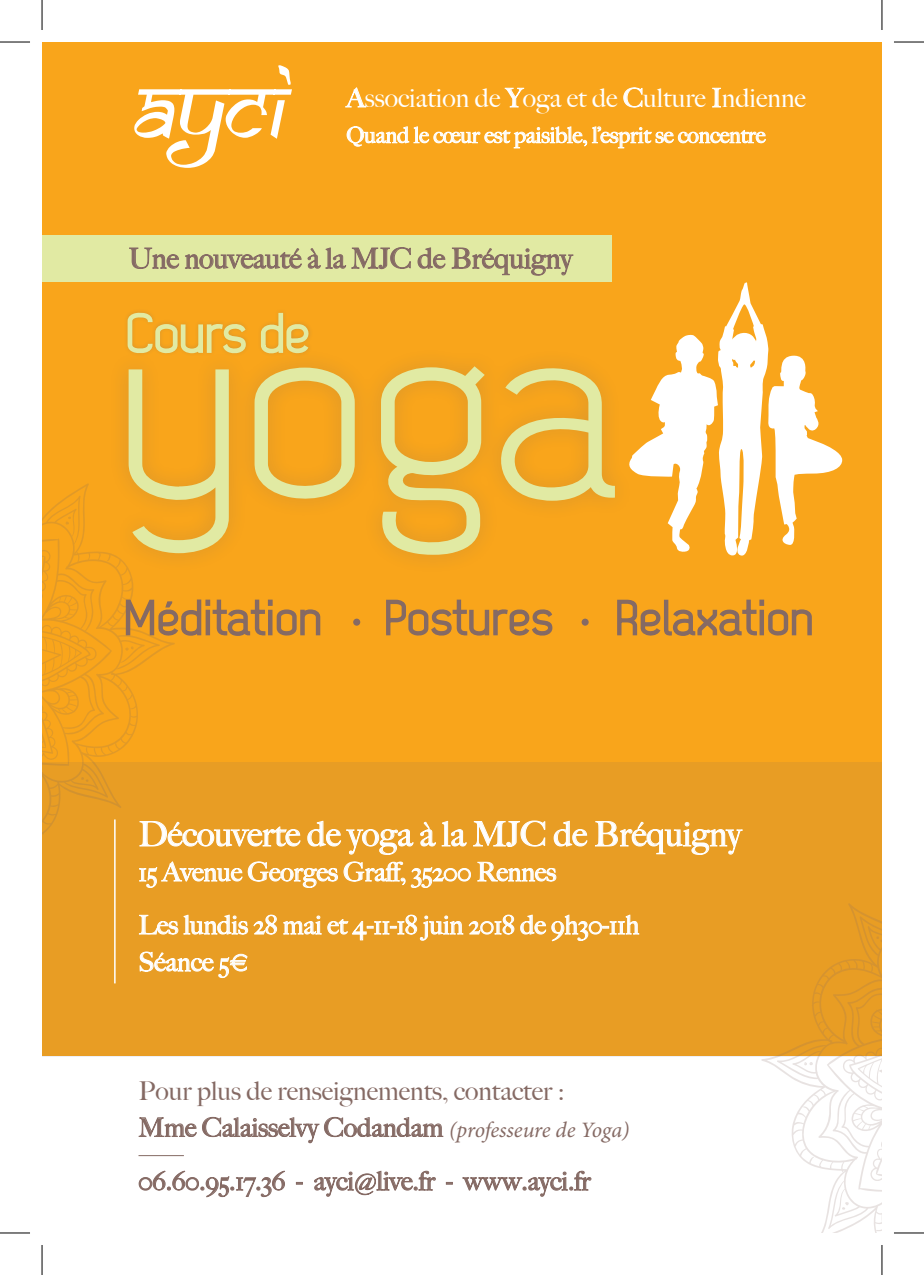
<style>
.page{position:relative;width:924px;height:1275px;background:#fff}
.page>*{position:absolute;margin:0;border:0;box-sizing:border-box;transform-origin:0 0}
.t1{font:54px "Dekar";color:#e1eaa3}
.t2{font:48px "Dekar";letter-spacing:.02em;color:#856a64}
.t3{font:500 34px "Big Caslon";color:#fff}
.t4{font:500 28px "Big Caslon";color:#856a64}
.t5{font:500 26px "Big Caslon";color:#fff}
.t6{font:500 26px/36px "Big Caslon";color:#856a64}
.t7{font:500 22px "Big Caslon";color:#fff}
.s1{font-family:"Minion Pro";font-weight:400;font-style:italic;font-size:22px}
</style>
<div class="page">
<div style="left:42px;top:42px;width:839px;height:1013px;background:#f9a51b"></div>
<div style="left:42px;top:235px;width:568px;height:47px;background:#e1eaa3"></div>
<div style="left:42px;top:762px;width:839px;height:295px;background:#e89d24"></div>
<svg style="left:42px;top:484px;width:133px;height:350px"></svg>
<svg style="left:42px;top:495px;width:70px;height:322px"></svg>
<svg style="left:125px;top:646px;width:8px;height:5px"></svg>
<svg style="left:760px;top:903px;width:121px;height:330px"></svg>
<svg style="left:138px;top:1116px;width:305px;height:28px"></svg>
<svg style="left:138px;top:1170px;width:147px;height:28px"></svg>
<svg style="left:296px;top:1182px;width:7px;height:2px"></svg>
<svg style="left:314px;top:1170px;width:122px;height:27px"></svg>
<svg style="left:445px;top:1182px;width:7px;height:2px"></svg>
<svg style="left:462px;top:1170px;width:130px;height:27px"></svg>
<hr style="left:138px;top:1155px;width:46px;height:1px;background:#856a64">
<svg style="left:134px;top:65px;width:158px;height:103px"></svg>
<svg style="left:345px;top:87px;width:21px;height:20px"></svg>
<svg style="left:504px;top:88px;width:20px;height:19px"></svg>
<svg style="left:623px;top:87px;width:19px;height:21px"></svg>
<svg style="left:712px;top:88px;width:8px;height:19px"></svg>
<svg style="left:346px;top:126px;width:419px;height:22px"></svg>
<svg style="left:129px;top:248px;width:50px;height:21px"></svg>
<svg style="left:185px;top:248px;width:116px;height:21px"></svg>
<svg style="left:307px;top:247px;width:103px;height:22px"></svg>
<svg style="left:417px;top:247px;width:28px;height:22px"></svg>
<svg style="left:451px;top:248px;width:122px;height:28px"></svg>
<svg style="left:127px;top:311px;width:120px;height:36px"></svg>
<svg style="left:260px;top:312px;width:50px;height:35px"></svg>
<svg style="left:139px;top:821px;width:161px;height:26px"></svg>
<svg style="left:307px;top:821px;width:106px;height:34px"></svg>
<svg style="left:420px;top:821px;width:15px;height:25px"></svg>
<svg style="left:441px;top:821px;width:25px;height:25px"></svg>
<svg style="left:473px;top:820px;width:72px;height:27px"></svg>
<svg style="left:553px;top:821px;width:34px;height:25px"></svg>
<svg style="left:595px;top:821px;width:147px;height:34px"></svg>
<svg style="left:139px;top:861px;width:417px;height:27px"></svg>
<svg style="left:138px;top:914px;width:501px;height:27px"></svg>
<svg style="left:139px;top:951px;width:109px;height:27px"></svg>
<div style="left:108px;top:347px;width:527px;height:228px;background:#f9a51b"></div>
<svg style="left:128px;top:364px;width:486px;height:191px"></svg>
<svg style="left:629px;top:282px;width:213px;height:274px"></svg>
<svg style="left:125px;top:598px;width:196px;height:40px"></svg>
<svg style="left:386px;top:599px;width:167px;height:37px"></svg>
<svg style="left:617px;top:599px;width:195px;height:37px"></svg>
<hr style="left:114px;top:819px;width:2px;height:164px;background:#fff">
<div style="left:353px;top:618px;width:7px;height:7px;background:#856a64;border-radius:50%"></div>
<div style="left:581px;top:618px;width:7px;height:7px;background:#856a64;border-radius:50%"></div>
<hr style="left:0;top:42px;width:30px;height:1px;background:#000">
<hr style="left:893px;top:42px;width:30px;height:1px;background:#000">
<hr style="left:0;top:1232px;width:30px;height:1px;background:#000">
<hr style="left:893px;top:1232px;width:30px;height:1px;background:#000">
<hr style="left:42px;top:0;width:1px;height:30px;background:#000">
<hr style="left:42px;top:1245px;width:1px;height:30px;background:#000">
<hr style="left:881px;top:0;width:1px;height:30px;background:#000">
<hr style="left:881px;top:1245px;width:1px;height:30px;background:#000">
<p class="t5" style="left:346px;top:76px;width:460px">Association de Yoga et de Culture Indienne</p>
<p class="t7" style="left:346px;top:117px;width:420px">Quand le cœur est paisible, l’esprit se concentre</p>
<p class="t4" style="left:128px;top:235px;width:445px">Une nouveauté à la MJC de Bréquigny</p>
<p class="t1" style="left:126px;top:306px;width:185px">Cours de</p>
<p class="t2" style="left:124px;top:594px;width:199px">Méditation</p>
<p class="t2" style="left:384px;top:594px;width:170px">Postures</p>
<p class="t2" style="left:615px;top:594px;width:199px">Relaxation</p>
<p class="t3" style="left:138px;top:806px;width:604px">Découverte de yoga à la MJC de Bréquigny</p>
<p class="t5" style="left:138px;top:850px;width:419px">15 Avenue Georges Graff, 35200 Rennes</p>
<p class="t5" style="left:138px;top:903px;width:502px">Les lundis 28 mai et 4-11-18 juin 2018 de 9h30-11h</p>
<p class="t5" style="left:138px;top:940px;width:111px">Séance 5€</p>
<p class="t6" style="left:138px;top:1072px;width:492px">Pour plus de renseignements, contacter :<br>Mme Calaisselvy Codandam <span class="s1">(professeure de Yoga)</span></p>
<p class="t6" style="left:138px;top:1162px;width:453px">06.60.95.17.36 - ayci@live.fr - www.ayci.fr</p>
</div>
